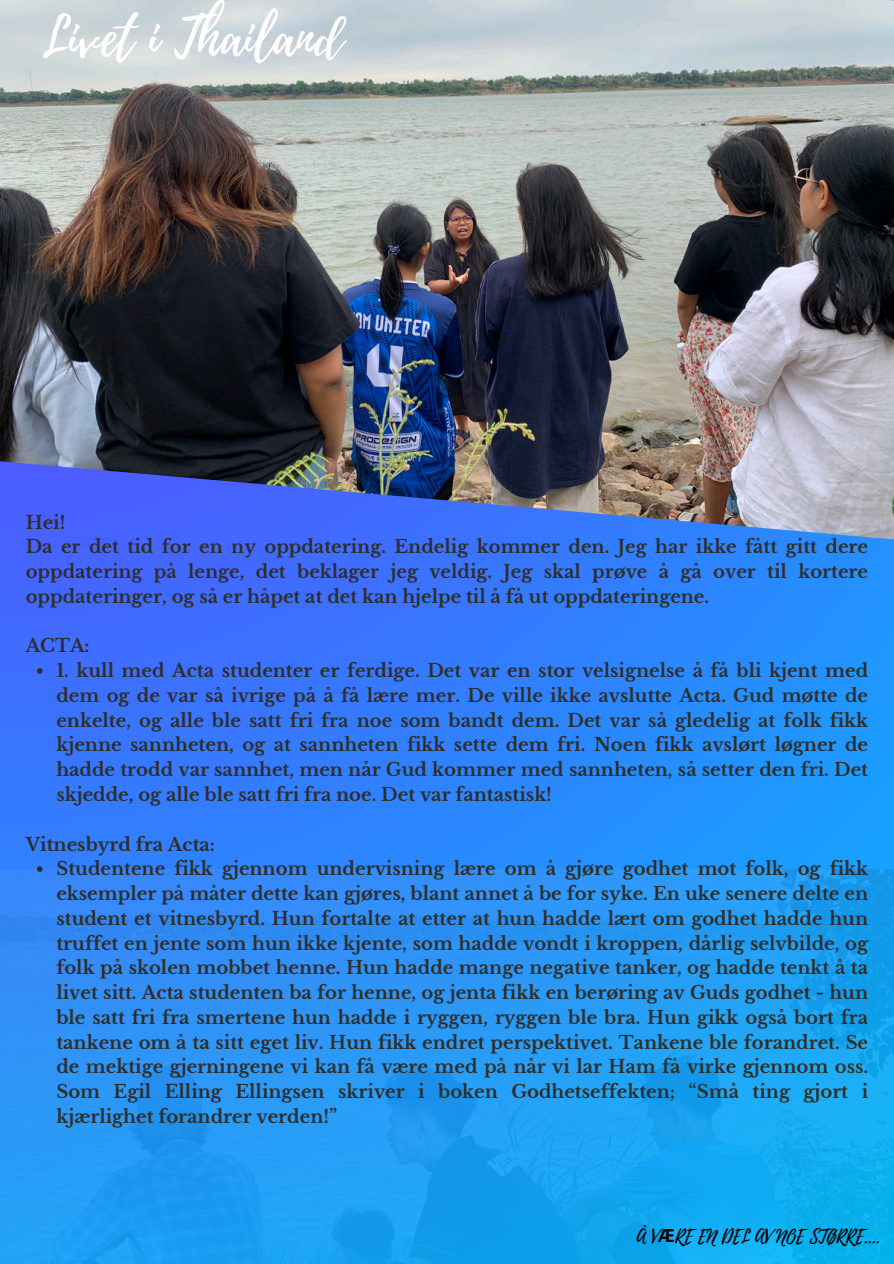
<style>
.page{position:relative;width:894px;height:1264px;background:#fff}
.page>*{position:absolute;margin:0;border:0;box-sizing:border-box;transform-origin:0 0}
.t1{font:53.55px "Playlist Script";color:#fff}
.t2{font:700 18px/24.8px "Libre Baskerville";color:#2e2e2a;text-align:justify}
.t3{font:18px "Playlist Script";color:#000}
.s1{font-family:"Noto Sans";font-weight:700}
</style>
<div class="page">
<svg style="left:0;top:539px;width:893px;height:330px;background:#3080ff"></svg>
<img style="left:0;top:0;width:893px;height:539px">
<img style="left:0;top:869px;width:893px;height:394px">
<svg style="left:37px;top:668px;width:6px;height:5px"></svg>
<svg style="left:37px;top:866px;width:6px;height:5px"></svg>
<p class="t1" style="left:42px;top:-1px;width:302px">Livet i Thailand</p>
<h1 class="t2" style="left:26px;top:510px;width:843px;text-align:left">Hei!<br>Da er det tid for en ny oppdatering. Endelig kommer den. Jeg har ikke fått gitt dere oppdatering på lenge, det beklager jeg veldig. Jeg skal prøve å gå over til kortere oppdateringer, og så er håpet at det kan hjelpe til å få ut oppdateringene.</h1>
<h4 class="t2" style="left:26px;top:633px;width:66px">ACTA:</h4>
<p class="t2" style="left:56px;top:658px;width:813px">1. kull med Acta studenter er ferdige. Det var en stor velsignelse å få bli kjent med dem og de var så ivrige på å få lære mer. De ville ikke avslutte Acta. Gud møtte de enkelte, og alle ble satt fri fra noe som bandt dem. Det var så gledelig at folk fikk kjenne sannheten, og at sannheten fikk sette dem fri. Noen fikk avslørt løgner de hadde trodd var sannhet, men når Gud kommer med sannheten, så setter den fri. Det skjedde, og alle ble satt fri fra noe. Det var fantastisk!</p>
<p class="t2" style="left:26px;top:831px;width:191px">Vitnesbyrd fra Acta:</p>
<h4 class="t2" style="left:56px;top:856px;width:813px">Studentene fikk gjennom undervisning lære om å gjøre godhet mot folk, og fikk eksempler på måter dette kan gjøres, blant annet å be for syke. En uke senere delte en student et vitnesbyrd. Hun fortalte at etter at hun hadde lært om godhet hadde hun truffet en jente som hun ikke kjente, som hadde vondt i kroppen, dårlig selvbilde, og folk på skolen mobbet henne. Hun hadde mange negative tanker, og hadde tenkt å ta livet sitt. Acta studenten ba for henne, og jenta fikk en berøring av Guds godhet - hun ble satt fri fra smertene hun hadde i ryggen, ryggen ble bra. Hun gikk også bort fra tankene om å ta sitt eget liv. Hun fikk endret perspektivet. Tankene ble forandret. Se de mektige gjerningene vi kan få være med på når vi lar Ham få virke gjennom oss.<br>Som Egil Elling Ellingsen skriver i boken Godhetseffekten; “Små ting gjort i kjærlighet forandrer verden!”</h4>
<p class="t3" style="left:636px;top:1223px;width:244px">Å V<span class="s1">Æ</span>RE EN DEL AV NOE STØRRE....</p>
</div>
